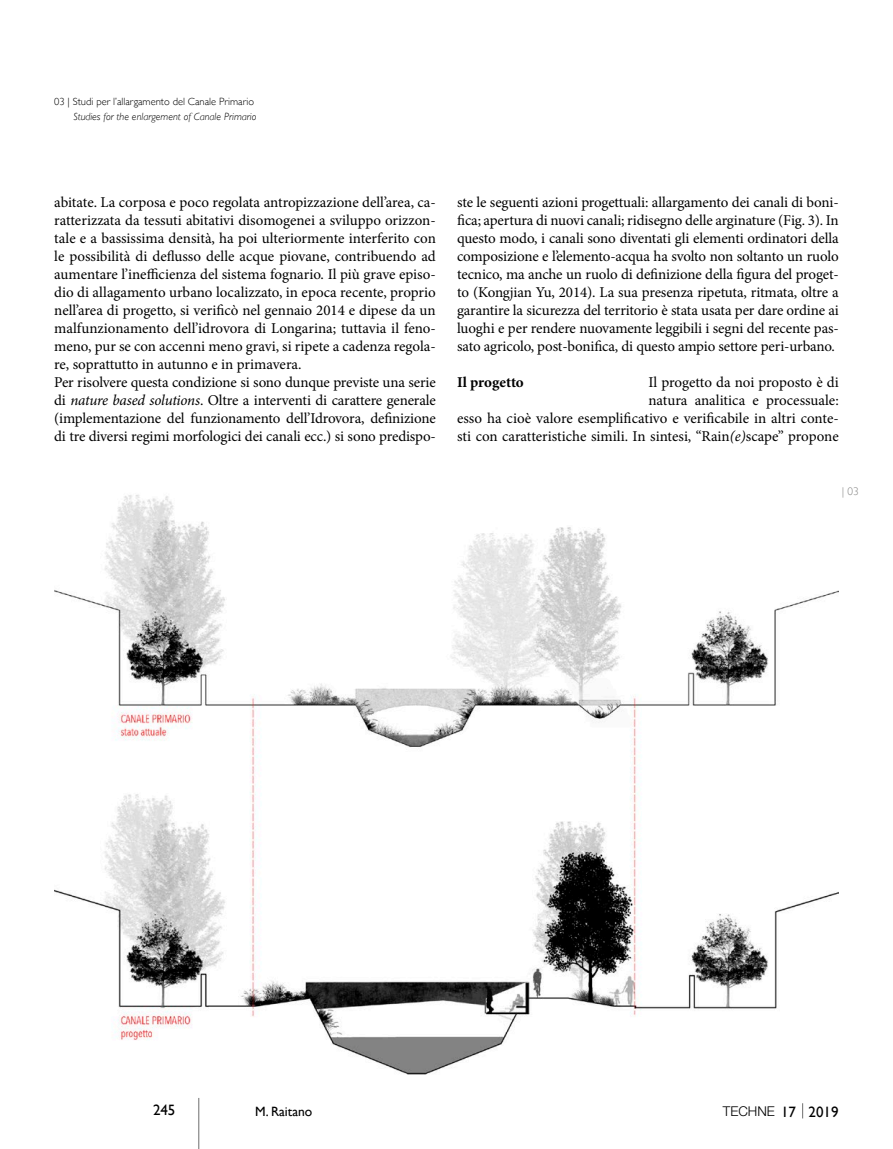
<style>
.page{position:relative;width:893px;height:1149px;background:#fff}
.page>*{position:absolute;margin:0;border:0;box-sizing:border-box;transform-origin:0 0}
.t1{font:15px/18px "Minion Pro";letter-spacing:-.005em;color:#000}
.t2{font:700 15px "Minion Pro";letter-spacing:-.005em;color:#000}
.t3{font:15px "Gill Sans";color:#000}
.t4{font:300 13.5px "Helvetica Neue LT Std";color:#000}
.t5{font:13.5px "Gill Sans";color:#000}
.t6{font:300 11.25px "Gill Sans";color:#878786}
.t7{font:300 10.5px "Gill Sans";color:#000}
.t8{font:italic 300 10.5px "Gill Sans";color:#000}
.s1{font-style:italic}
.s2{font-family:"Gill Sans";font-weight:400;font-size:15px}
</style>
<div class="page">
<svg style="left:802px;top:1103px;width:1px;height:15px"></svg>
<hr style="left:198px;top:1097px;width:1px;height:51px;background:#6e6e6e">
<img style="left:54px;top:495px;width:784px;height:580px">
<p class="t7" style="left:54px;top:93px;width:201px">03 | Studi per l’allargamento del Canale Primario</p>
<p class="t8" style="left:73px;top:111px;width:185px">Studies for the enlargement of Canale Primario</p>
<p class="t1" style="left:54px;top:193px;width:383px">abitate. La corposa e poco regolata antropizzazione dell’area, ca&shy;ratterizzata da tessuti abitativi disomogenei a sviluppo orizzon&shy;tale e a bassissima densità, ha poi ulteriormente interferito con le possibilità di deflusso delle acque piovane, contribuendo ad aumentare l’inefficienza del sistema fognario. Il più grave episo&shy;dio di allagamento urbano localizzato, in epoca recente, proprio nell’area di progetto, si verificò nel gennaio 2014 e dipese da un malfunzionamento dell’idrovora di Longarina; tuttavia il feno&shy;meno, pur se con accenni meno gravi, si ripete a cadenza regola&shy;re, soprattutto in autunno e in primavera.<br>Per risolvere questa condizione si sono dunque previste una serie di <span class="s1">nature based solutions</span>. Oltre a interventi di carattere generale (implementazione del funzionamento dell’Idrovora, definizione di tre diversi regimi morfologici dei canali ecc.) si sono predispo-</p>
<p class="t1" style="left:457px;top:193px;width:383px;text-align:justify">ste le seguenti azioni progettuali: allargamento dei canali di boni&shy;fica; apertura di nuovi canali; ridisegno delle arginature (Fig. 3). In questo modo, i canali sono diventati gli elementi ordinatori della composizione e l’elemento-acqua ha svolto non soltanto un ruolo tecnico, ma anche un ruolo di definizione della figura del proget&shy;to (Kongjian Yu, 2014). La sua presenza ripetuta, ritmata, oltre a garantire la sicurezza del territorio è stata usata per dare ordine ai luoghi e per rendere nuovamente leggibili i segni del recente pas&shy;sato agricolo, post-bonifica, di questo ampio settore peri-urbano.</p>
<p class="t1" style="left:457px;top:373px;width:383px;text-align:right">Il progetto da noi proposto è di<br>natura analitica e processuale:<br>esso ha cioè valore esemplificativo e verificabile in altri conte&shy;sti con caratteristiche simili. In sintesi, “Rain<span class="s1">(e)</span>scape” propone</p>
<p class="t2" style="left:457px;top:371px;width:68px">Il progetto</p>
<p class="t6" style="left:842px;top:482px;width:18px">| 03</p>
<p class="t3" style="left:153px;top:1100px;width:24px">245</p>
<p class="t5" style="left:255px;top:1102px;width:59px">M. Raitano</p>
<p class="t4" style="left:723px;top:1102px;width:117px">TECHNE <span class="s2">17 2019</span></p>
</div>
